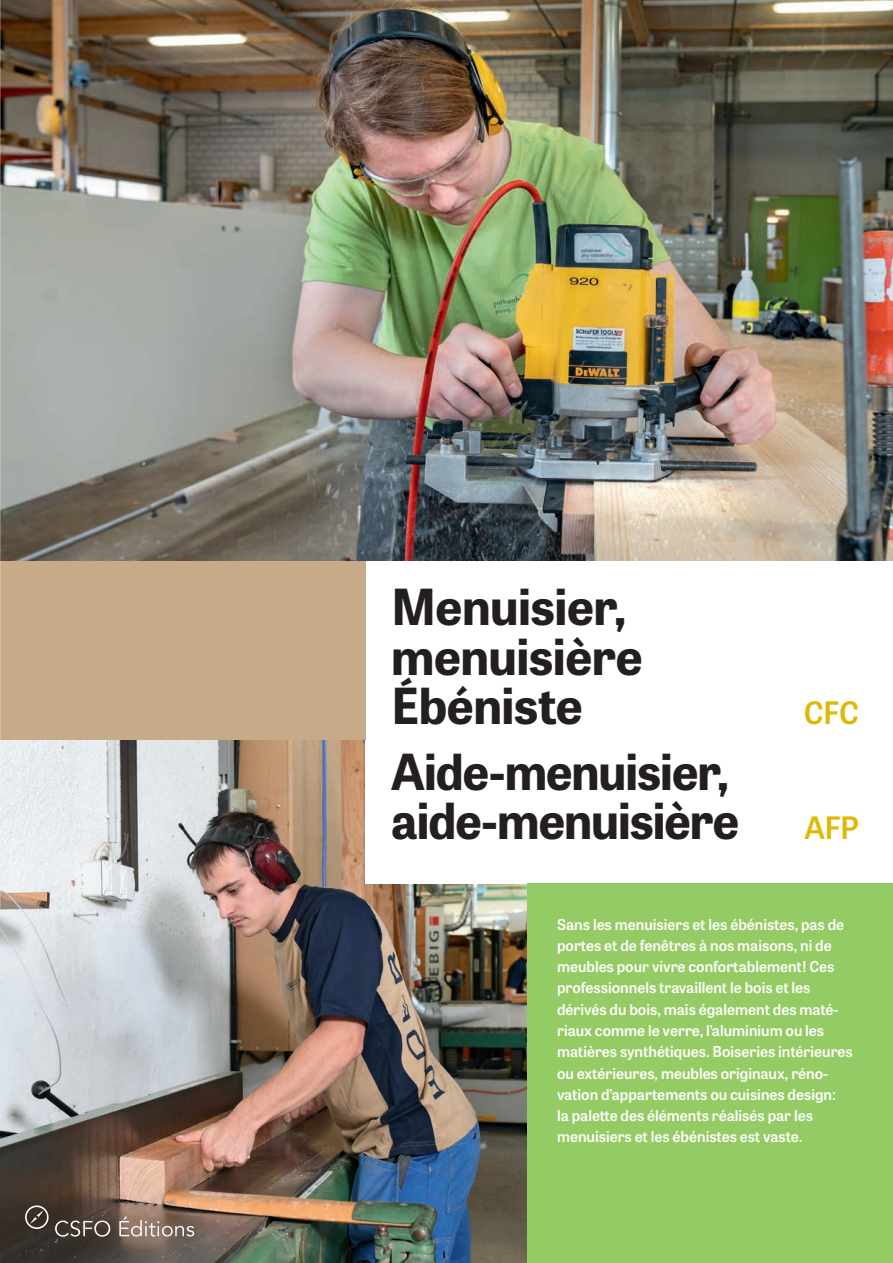
<style>
.page{position:relative;width:893px;height:1263px;background:#fff}
.page>*{position:absolute;margin:0;border:0;box-sizing:border-box;transform-origin:0 0}
.t1{font:700 49.5px/49.5px "Tablet Gothic";letter-spacing:-.015em;color:#231f20}
.t2{font:600 30.75px "Tablet Gothic";letter-spacing:-.02em;color:#dfb805}
.t3{font:600 15px/21.3px "Tablet Gothic";color:#fff}
</style>
<div class="page">
<img style="left:0;top:0;width:893px;height:561px">
<img style="left:0;top:740px;width:527px;height:523px">
<div style="left:366px;top:561px;width:527px;height:323px;background:#fff"></div>
<div style="left:527px;top:884px;width:366px;height:379px;background:#95cb64"></div>
<div style="left:0;top:561px;width:366px;height:179px;background:#c7aa88"></div>
<svg style="left:55px;top:1220px;width:55px;height:17px"></svg>
<svg style="left:25px;top:1205px;width:24px;height:24px"></svg>
<svg style="left:119px;top:1216px;width:75px;height:20px"></svg>
<h1 class="t1" style="left:391px;top:580px;width:253px">Menuisier, menuisière<br>Ébéniste</h1>
<h1 class="t1" style="left:391px;top:745px;width:349px">Aide-menuisier, aide-menuisière</h1>
<h2 class="t2" style="left:804px;top:691px;width:57px">CFC</h2>
<h2 class="t2" style="left:805px;top:806px;width:56px">AFP</h2>
<p class="t3" style="left:557px;top:913px;width:297px">Sans les menuisiers et les ébénistes, pas de portes et de fenêtres à nos maisons, ni de meubles pour vivre confortablement! Ces professionnels travaillent le bois et les dérivés du bois, mais également des maté&shy;riaux comme le verre, l’aluminium ou les matières synthétiques. Boiseries intérieures ou extérieures, meubles originaux, réno&shy;vation d’appartements ou cuisines design:<br>la palette des éléments réalisés par les menuisiers et les ébénistes est vaste.</p>
</div>
